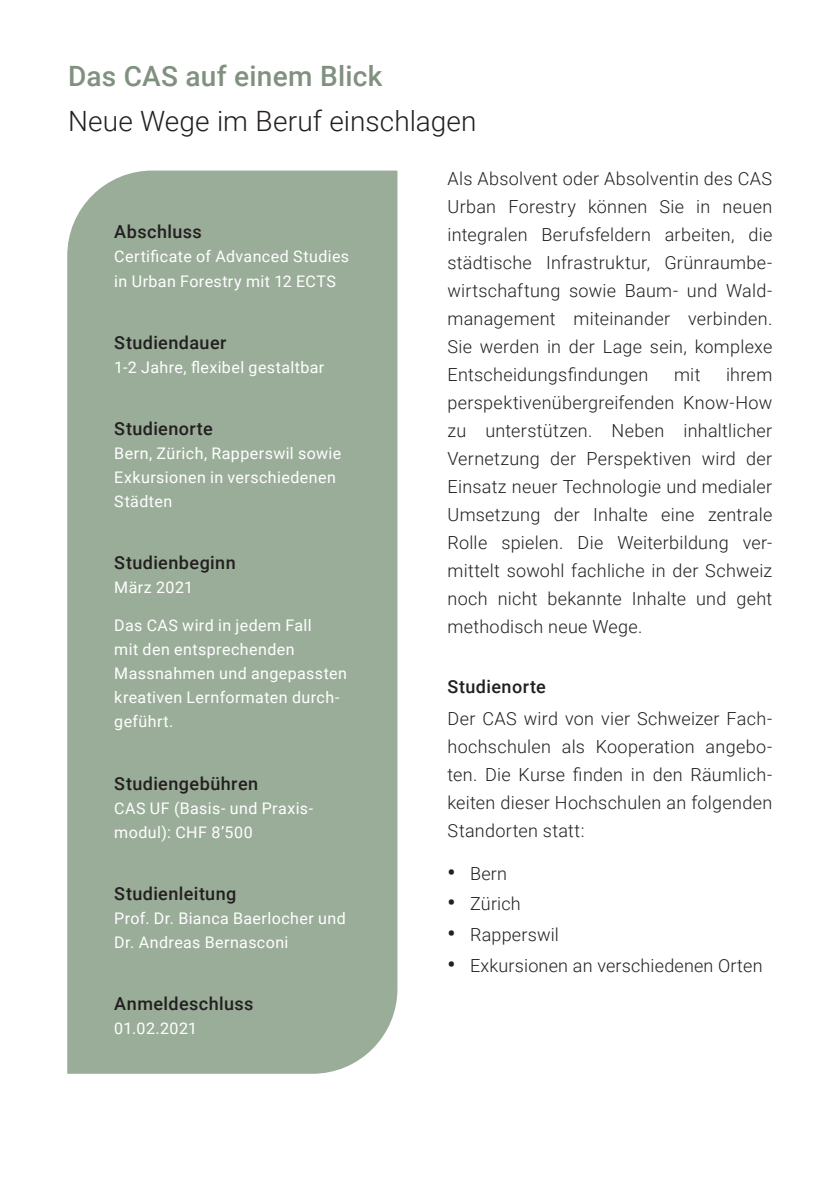
<style>
.page{position:relative;width:840px;height:1191px;background:#fff}
.page>*{position:absolute;margin:0;border:0;box-sizing:border-box;transform-origin:0 0}
.Cover_Titel{font:300 28px "Roboto";letter-spacing:.005em;color:#231f20}
.Cover_Titel-2{font:500 28px "Roboto";letter-spacing:.01em;color:#80917f}
.Cover_Titel-3{font:300 18px/28px "Roboto";letter-spacing:.015em;color:#231f20;text-align:justify}
.Cover_Titel-4{font:500 18px "Roboto";letter-spacing:.025em;color:#231f20}
.Cover_Titel-5{font:16px/24px "Roboto";letter-spacing:.025em;color:#fff}
.s1{font-weight:700;font-size:22px}
</style>
<div class="page">
<div style="left:67px;top:170px;width:330px;height:903px;background:#9aad99"></div>
<p class="Cover_Titel-2" style="left:68px;top:56px;width:315px">Das CAS auf einem Blick</p>
<p class="Cover_Titel" style="left:68px;top:101px;width:410px">Neue Wege im Beruf einschlagen</p>
<p class="Cover_Titel-4" style="left:114px;top:219px;width:89px">Abschluss</p>
<p class="Cover_Titel-5" style="left:114px;top:244px;width:236px">Certificate of Advanced Studies in Urban Forestry mit 12 ECTS</p>
<p class="Cover_Titel-4" style="left:114px;top:330px;width:114px">Studiendauer</p>
<p class="Cover_Titel-5" style="left:114px;top:354px;width:211px">1-2 Jahre, flexibel gestaltbar</p>
<p class="Cover_Titel-4" style="left:114px;top:416px;width:100px">Studienorte</p>
<p class="Cover_Titel-5" style="left:114px;top:440px;width:228px">Bern, Zürich, Rapperswil sowie<br>Exkursionen in verschiedenen<br>Städten</p>
<p class="Cover_Titel-4" style="left:114px;top:550px;width:123px">Studienbeginn</p>
<p class="Cover_Titel-5" style="left:114px;top:575px;width:80px">März 2021</p>
<p class="Cover_Titel-5" style="left:114px;top:613px;width:234px">Das CAS wird in jedem Fall<br>mit den entsprechenden<br>Massnahmen und angepassten kreativen Lernformaten durch&shy;geführt.</p>
<p class="Cover_Titel-4" style="left:114px;top:770px;width:145px">Studiengebühren</p>
<p class="Cover_Titel-5" style="left:114px;top:795px;width:200px">CAS UF (Basis- und Praxis&shy;modul): CHF 8’500</p>
<p class="Cover_Titel-4" style="left:114px;top:880px;width:124px">Studienleitung</p>
<p class="Cover_Titel-5" style="left:114px;top:905px;width:233px">Prof. Dr. Bianca Baerlocher und<br>Dr. Andreas Bernasconi</p>
<p class="Cover_Titel-4" style="left:114px;top:991px;width:141px">Anmeldeschluss</p>
<p class="Cover_Titel-5" style="left:114px;top:1015px;width:84px">01.02.2021</p>
<p class="Cover_Titel-3" style="left:447px;top:164px;width:326px">Als Absolvent oder Absolventin des CAS Urban Forestry können Sie in neuen integralen Berufsfeldern arbeiten, die städtische Infrastruktur, Grünraumbe&shy;wirtschaftung sowie Baum- und Wald&shy;management miteinander verbinden.<br>Sie werden in der Lage sein, komplexe Entscheidungsfindungen</p>
<p class="Cover_Titel-3" style="left:447px;top:360px;width:326px;text-indent:278px">ihrem perspektivenübergreifenden Know-How zu unterstützen. Neben inhaltlicher Vernetzung der Perspektiven wird der Einsatz neuer Technologie und medialer Umsetzung der Inhalte eine zentrale Rolle spielen. Die Weiterbildung ver&shy;mittelt sowohl fachliche in der Schweiz noch nicht bekannte Inhalte und geht methodisch neue Wege.</p>
<p class="Cover_Titel-3" style="left:673px;top:360px;width:28px">mit</p>
<p class="Cover_Titel-4" style="left:447px;top:674px;width:100px">Studienorte</p>
<p class="Cover_Titel-3" style="left:447px;top:704px;width:326px">Der CAS wird von vier Schweizer Fach&shy;hochschulen als Kooperation angebo&shy;ten. Die Kurse finden in den Räumlich&shy;keiten dieser Hochschulen an folgenden Standorten statt:</p>
<p class="Cover_Titel-3" style="left:447px;top:858px;width:61px"><span class="s1">•</span> Bern</p>
<p class="Cover_Titel-3" style="left:447px;top:889px;width:75px"><span class="s1">•</span> Zürich</p>
<p class="Cover_Titel-3" style="left:447px;top:920px;width:113px"><span class="s1">•</span> Rapperswil</p>
<p class="Cover_Titel-3" style="left:447px;top:951px;width:316px"><span class="s1">•</span> Exkursionen an verschiedenen Orten</p>
</div>
